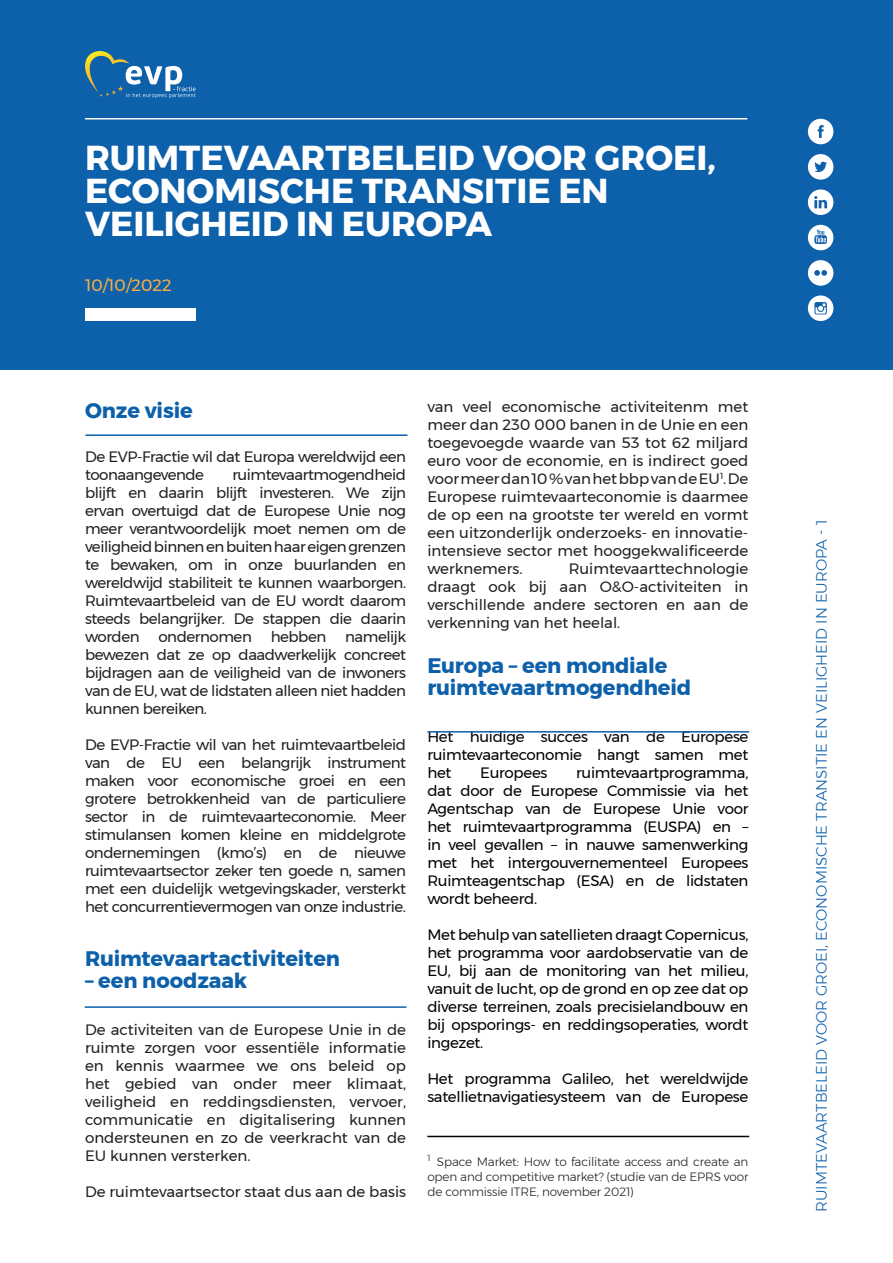
<style>
.page{position:relative;width:893px;height:1263px;background:#fff}
.page>*{position:absolute;margin:0;border:0;box-sizing:border-box;transform-origin:0 0}
.t1{font:700 34.5px/33px "Montserrat";color:#fff}
.t2{font:700 21px/21.6px "Montserrat";letter-spacing:-.005em;color:#0d60aa}
.t3{font:16.5px "Montserrat";color:#fbae44}
.t4{font:15px/18px "Montserrat";letter-spacing:-.03em;color:#231f20;text-align:justify}
.t5{font:15px/18px "Montserrat";letter-spacing:-.02em;color:#000;text-align:justify}
.t6{font:300 15px "Montserrat";color:#0d60aa}
.t7{font:15px "Montserrat";color:#231f20}
.t8{font:300 12px/15px "Montserrat";letter-spacing:-.01em;color:#231f20;text-align:justify}
</style>
<div class="page">
<div style="left:0;top:0;width:893px;height:370px;background:#0d60aa"></div>
<svg style="left:85px;top:51px;width:111px;height:47px"></svg>
<hr style="left:85px;top:118px;width:662px;height:1px;background:#fff">
<div style="left:85px;top:308px;width:111px;height:13px;background:#fff"></div>
<svg style="left:808px;top:119px;width:25px;height:25px"></svg>
<svg style="left:808px;top:154px;width:25px;height:26px"></svg>
<svg style="left:808px;top:189px;width:25px;height:26px"></svg>
<svg style="left:808px;top:260px;width:25px;height:26px"></svg>
<svg style="left:808px;top:295px;width:25px;height:26px"></svg>
<svg style="left:808px;top:225px;width:25px;height:25px"></svg>
<hr style="left:85px;top:1006px;width:321px;height:2px;background:#0d60aa">
<hr style="left:86px;top:434px;width:321px;height:2px;background:#0d60aa">
<hr style="left:427px;top:731px;width:322px;height:1px;background:#0d60aa">
<hr style="left:427px;top:1136px;width:322px;height:1px;background:#000">
<h1 class="t1" style="left:85px;top:141px;width:632px">RUIMTEVAARTBELEID VOOR GROEI,<br>ECONOMISCHE TRANSITIE EN<br>VEILIGHEID IN EUROPA</h1>
<p class="t3" style="left:85px;top:272px;width:88px">10/10/2022</p>
<h2 class="t2" style="left:85px;top:399px;width:109px">Onze visie</h2>
<p class="t4" style="left:85px;top:448px;width:323px">De EVP-Fractie wil dat Europa wereldwijd een toonaangevende</p>
<p class="t4" style="left:85px;top:466px;width:323px;text-indent:147px">ruimtevaartmogendheid blijft en daarin blijft investeren. We zijn ervan overtuigd dat de Europese Unie nog meer verantwoordelijk moet nemen om de veiligheid binnen en buiten haar eigen grenzen te bewaken, om in onze buurlanden en wereldwijd stabiliteit te kunnen waarborgen.<br>Ruimtevaartbeleid van de EU wordt daarom steeds belangrijker. De stappen die daarin worden</p>
<p class="t4" style="left:85px;top:628px;width:323px;text-indent:260px">namelijk bewezen dat ze op daadwerkelijk concreet bijdragen aan de veiligheid van de inwoners van de EU, wat de lidstaten alleen niet hadden kunnen bereiken.</p>
<p class="t4" style="left:85px;top:736px;width:323px">De EVP-Fractie wil van het ruimtevaartbeleid van de EU een belangrijk instrument maken voor economische groei en een grotere betrokkenheid van de particuliere sector in de ruimtevaarteconomie. Meer stimulansen komen kleine en middelgrote ondernemingen (kmo’s) en de nieuwe ruimtevaartsector zeker ten goede n, samen met een duidelijk wetgevingskader, versterkt het concurrentievermogen van onze industrie.</p>
<h2 class="t2" style="left:85px;top:948px;width:256px">Ruimtevaartactiviteiten</h2>
<h2 class="t2" style="left:85px;top:970px;width:164px">– een noodzaak</h2>
<p class="t4" style="left:85px;top:1021px;width:323px">De activiteiten van de Europese Unie in de ruimte zorgen voor essentiële informatie en kennis waarmee we ons beleid op het gebied van onder meer klimaat, veiligheid en reddingsdiensten, vervoer, communicatie en digitalisering kunnen ondersteunen en zo de veerkracht van de EU kunnen versterken.</p>
<p class="t7" style="left:85px;top:1180px;width:323px">De ruimtevaartsector staat dus aan de basis</p>
<p class="t4" style="left:158px;top:628px;width:95px">ondernomen</p>
<p class="t4" style="left:271px;top:628px;width:57px">hebben</p>
<p class="t4" style="left:427px;top:397px;width:323px">van veel economische activiteitenm met meer dan 230 000 banen in de Unie en een toegevoegde waarde van 53 tot 62 miljard euro voor de economie, en is indirect goed voor meer dan 10 % van het bbp van de EU<sup>1</sup>. De Europese ruimtevaarteconomie is daarmee de op een na grootste ter wereld en vormt een uitzonderlijk onderzoeks- en innovatie&shy;intensieve sector met hooggekwalificeerde werknemers.</p>
<p class="t4" style="left:427px;top:559px;width:323px;text-indent:141px">Ruimtevaarttechnologie draagt ook bij aan O&amp;O-activiteiten in verschillende andere sectoren en aan de verkenning van het heelal.</p>
<h2 class="t2" style="left:427px;top:655px;width:265px">Europa – een mondiale ruimtevaartmogendheid</h2>
<p class="t5" style="left:427px;top:727px;width:323px">Het huidige succes van de Europese ruimtevaarteconomie hangt samen met het</p>
<p class="t5" style="left:427px;top:763px;width:323px;text-indent:149px">ruimtevaartprogramma, dat door de Europese Commissie via het Agentschap van de Europese Unie voor het ruimtevaartprogramma (EUSPA) en – in veel gevallen – in nauwe samenwerking met het intergouvernementeel Europees Ruimteagentschap (ESA) en de lidstaten wordt beheerd.</p>
<p class="t5" style="left:427px;top:925px;width:323px">Met behulp van satellieten draagt Copernicus, het programma voor aardobservatie van de EU, bij aan de monitoring van het milieu, vanuit de lucht, op de grond en op zee dat op diverse terreinen, zoals precisielandbouw en bij opsporings- en reddingsoperaties, wordt ingezet.</p>
<p class="t5" style="left:427px;top:1069px;width:323px">Het programma Galileo, het wereldwijde satellietnavigatiesysteem van de Europese</p>
<p class="t5" style="left:480px;top:763px;width:69px">Europees</p>
<p class="t8" style="left:427px;top:1154px;width:323px"><sup>1</sup> Space Market: How to facilitate access and create an open and competitive market? (studie van de EPRS voor de commissie ITRE, november 2021)</p>
<p class="t6" style="left:810px;top:1212px;width:694px;rotate:-90deg">RUIMTEVAARTBELEID VOOR GROEI, ECONOMISCHE TRANSITIE EN VEILIGHEID IN EUROPA - 1</p>
</div>
